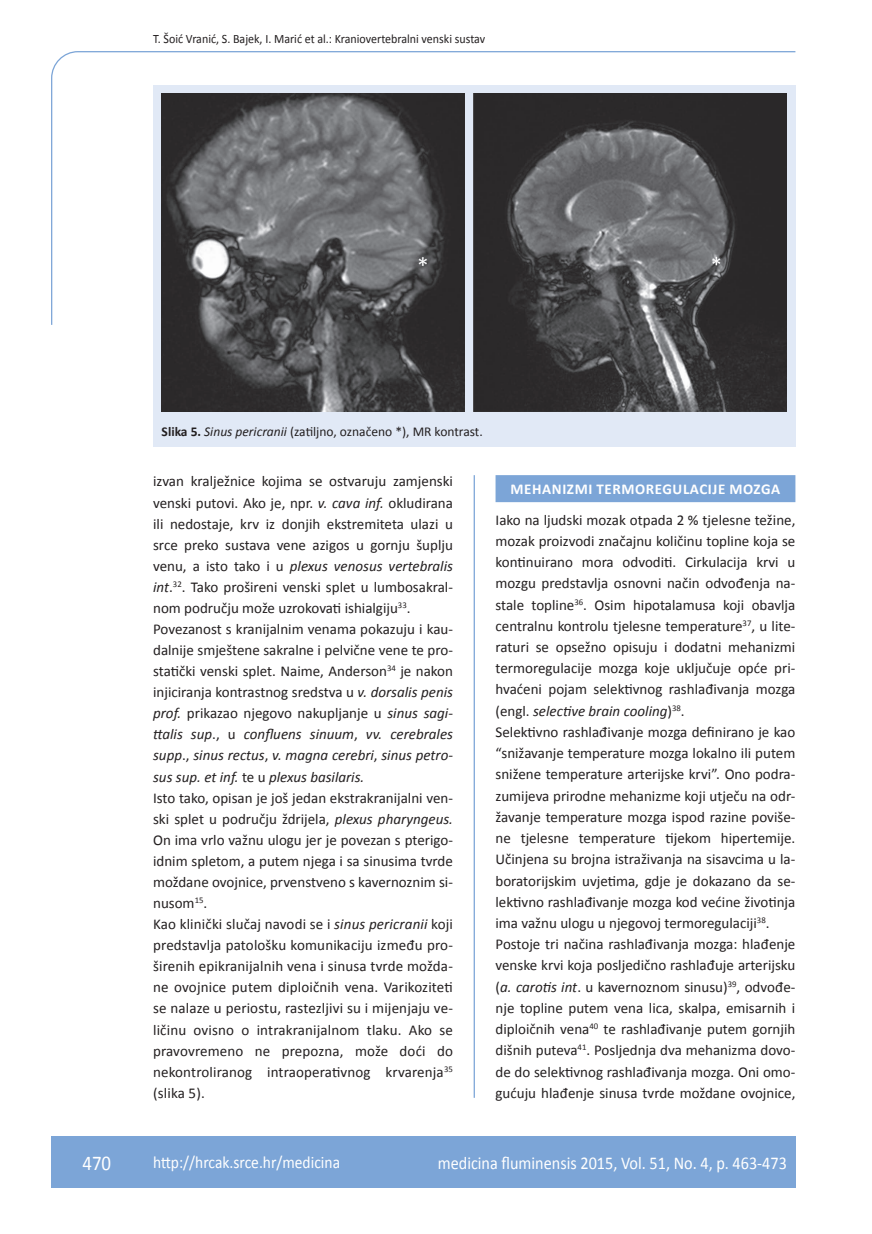
<style>
.page{position:relative;width:872px;height:1234px;background:#fff}
.page>*{position:absolute;margin:0;border:0;box-sizing:border-box;transform-origin:0 0}
.t1{font:21px "Calibri";color:#fff;scale:.9 1}
.t2{font:18px "Calibri";color:#fff;scale:.9 1}
.t3{font:17.25px "Calibri";color:#fff;scale:.9 1}
.t4{font:15px/21px "Calibri";color:#231f20}
.t5{font:700 15px "Calibri";letter-spacing:.04em;color:#fff}
.t6{font:13.5px "Calibri";color:#231f20}
.t7{font:12.75px "Calibri";color:#231f20;scale:.94 1}
.s1{font-weight:700}
.s2{font-style:italic}
</style>
<div class="page">
<svg style="left:51px;top:51px;width:745px;height:275px"></svg>
<hr style="left:473px;top:475px;width:2px;height:622px;background:#7ca5d7">
<div style="left:51px;top:1135px;width:744px;height:51px;background:#7ca5d7"></div>
<div style="left:495px;top:475px;width:300px;height:27px;background:#7ca5d7"></div>
<div style="left:153px;top:85px;width:642px;height:361px;background:#e1e9f6"></div>
<img style="left:162px;top:94px;width:624px;height:317px">
<p class="t7" style="left:153px;top:30px;width:355px">T. Šoić Vranić, S. Bajek, I. Marić et al.: Kraniovertebralni venski sustav</p>
<p class="t6" style="left:162px;top:423px;width:323px"><span class="s1">Slika 5.</span> <span class="s2">Sinus pericranii</span> (zatiljno, označeno *), MR kontrast.</p>
<p class="t4" style="left:153px;top:470px;width:301px">izvan kralježnice kojima se ostvaruju zamjenski venski putovi. Ako je, npr. <span class="s2">v. cava inf.</span> okludirana ili nedostaje, krv iz donjih ekstremiteta ulazi u srce preko sustava vene azigos u gornju šuplju venu, a isto tako i u <span class="s2">plexus venosus vertebralis int</span>.<sup>32</sup>. Tako prošireni venski splet u lumbosakral&shy;nom području može uzrokovati ishialgiju<sup>33</sup>.<br>Povezanost s kranijalnim venama pokazuju i kau&shy;dalnije smještene sakralne i pelvične vene te pro&shy;statički venski splet. Naime, Anderson<sup>34</sup> je nakon injiciranja kontrastnog sredstva u <span class="s2">v. dorsalis penis prof.</span> prikazao njegovo nakupljanje u <span class="s2">sinus sagi&shy;ttalis sup</span>., u <span class="s2">confluens sinuum</span>, <span class="s2">vv. cerebrales supp</span>., <span class="s2">sinus rectus</span>, <span class="s2">v. magna cerebri</span>, <span class="s2">sinus petro&shy;sus sup. et inf.</span> te u <span class="s2">plexus basilaris.<br></span>Isto tako, opisan je još jedan ekstrakranijalni ven&shy;ski splet u području ždrijela, <span class="s2">plexus pharyngeus.<br></span>On ima vrlo važnu ulogu jer je povezan s pterigo&shy;idnim spletom, a putem njega i sa sinusima tvrde moždane ovojnice, prvenstveno s kavernoznim si&shy;nusom<sup>15</sup>.<br>Kao klinički slučaj navodi se i <span class="s2">sinus pericranii</span> koji predstavlja patološku komunikaciju između pro&shy;širenih epikranijalnih vena i sinusa tvrde možda&shy;ne ovojnice putem diploičnih vena. Varikoziteti se nalaze u periostu, rastezljivi su i mijenjaju ve&shy;ličinu ovisno o intrakranijalnom tlaku. Ako se pravovremeno ne prepozna, može doći do nekontroliranog intraoperativnog krvarenja<sup>35 </sup>(slika 5).</p>
<p class="t5" style="left:510px;top:479px;width:271px">MEHANIZMI TERMOREGULACIJE MOZGA</p>
<p class="t4" style="left:495px;top:508px;width:301px">Iako na ljudski mozak otpada 2 % tjelesne težine, mozak proizvodi značajnu količinu topline koja se kontinuirano mora odvoditi. Cirkulacija krvi u mozgu predstavlja osnovni način odvođenja na&shy;stale topline<sup>36</sup>. Osim hipotalamusa koji obavlja centralnu kontrolu tjelesne temperature<sup>37</sup>, u lite&shy;raturi se opsežno opisuju i dodatni mehanizmi termoregulacije mozga koje uključuje opće pri&shy;hvaćeni pojam selektivnog rashlađivanja mozga (engl. <span class="s2">selective brain cooling</span>)<sup>38</sup>.<br>Selektivno rashlađivanje mozga definirano je kao “snižavanje temperature mozga lokalno ili putem snižene temperature arterijske krvi”. Ono podra&shy;zumijeva prirodne mehanizme koji utječu na odr&shy;žavanje temperature mozga ispod razine poviše&shy;ne tjelesne temperature tijekom hipertemije.<br>Učinjena su brojna istraživanja na sisavcima u la&shy;boratorijskim uvjetima, gdje je dokazano da se&shy;lektivno rashlađivanje mozga kod većine životinja ima važnu ulogu u njegovoj termoregulaciji<sup>38</sup>.<br>Postoje tri načina rashlađivanja mozga: hlađenje venske krvi koja posljedično rashlađuje arterijsku (<span class="s2">a. carotis int</span>. u kavernoznom sinusu)<sup>39</sup>, odvođe&shy;nje topline putem vena lica, skalpa, emisarnih i diploičnih vena<sup>40</sup> te rashlađivanje putem gornjih dišnih puteva<sup>41</sup>. Posljednja dva mehanizma dovo&shy;de do selektivnog rashlađivanja mozga. Oni omo&shy;gućuju hlađenje sinusa tvrde moždane ovojnice,</p>
<h1 class="t1" style="left:82px;top:1149px;width:33px">470</h1>
<p class="t3" style="left:153px;top:1150px;width:209px">http://hrcak.srce.hr/medicina</p>
<p class="t2" style="left:438px;top:1151px;width:389px">medicina fluminensis 2015, Vol. 51, No. 4, p. 463-473</p>
</div>
